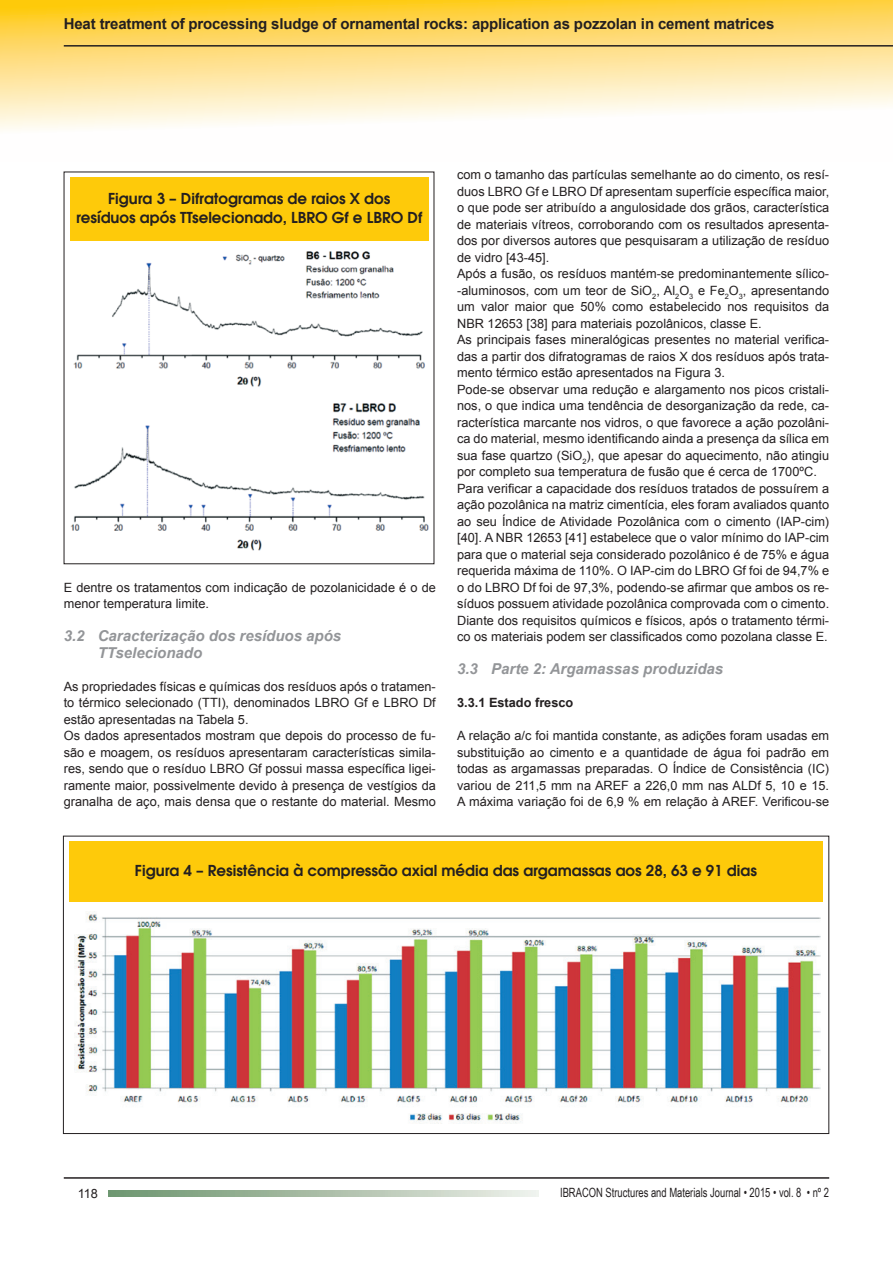
<style>
.page{position:relative;width:893px;height:1263px;background:#fff}
.page>*{position:absolute;margin:0;border:0;box-sizing:border-box;transform-origin:0 0}
.t1{font:600 15px/19px "Avant Garde";color:#231f20;text-align:center}
.t2{font:700 15px "Arial";letter-spacing:-.01em;color:#231f20}
.t3{font:italic 700 15px/16.5px "Arial";color:#939598}
.t4{font:12.75px/16.5px "Arial";color:#231f20}
.t5{font:12.75px "Arial Narrow";color:#231f20;scale:.9 1}
.t6{font:700 12.75px "Arial";color:#231f20}
</style>
<div class="page">
<svg style="left:0;top:0;width:893px;height:130px"></svg>
<hr style="left:64px;top:1177px;width:765px;height:2px;background:#231f20">
<hr style="left:64px;top:45px;width:829px;height:2px;background:#231f20">
<svg style="left:108px;top:1190px;width:431px;height:6px"></svg>
<div style="left:70px;top:177px;width:358px;height:63px;background:#feca0a"></div>
<img style="left:70px;top:251px;width:359px;height:300px">
<div style="left:70px;top:841px;width:753px;height:60px;background:#feca0a"></div>
<img style="left:74px;top:911px;width:747px;height:213px">
<p class="t2" style="left:64px;top:13px;width:712px">Heat treatment of processing sludge of ornamental rocks: application as pozzolan in cement matrices</p>
<p class="t1" style="left:76px;top:188px;width:348px">Figura 3 – Difratogramas de raios X dos<br>resíduos após TTselecionado, LBRO Gf e LBRO Df</p>
<p class="t4" style="left:64px;top:579px;width:374px">E dentre os tratamentos com indicação de pozolanicidade é o de menor temperatura limite.</p>
<p class="t3" style="left:98px;top:628px;width:245px;text-indent:-34px">3.2 Caracterização dos resíduos após<br>TTselecionado</p>
<p class="t4" style="left:64px;top:678px;width:374px">As propriedades físicas e químicas dos resíduos após o tratamen&shy;to térmico selecionado (TTI), denominados LBRO Gf e LBRO Df estão apresentadas na Tabela 5.<br>Os dados apresentados mostram que depois do processo de fu&shy;são e moagem, os resíduos apresentaram características simila&shy;res, sendo que o resíduo LBRO Gf possui massa específica ligei&shy;ramente maior, possivelmente devido à presença de vestígios da granalha de aço, mais densa que o restante do material. Mesmo</p>
<p class="t4" style="left:457px;top:167px;width:374px">com o tamanho das partículas semelhante ao do cimento, os resí&shy;duos LBRO Gf e LBRO Df apresentam superfície específica maior, o que pode ser atribuído a angulosidade dos grãos, característica de materiais vítreos, corroborando com os resultados apresenta&shy;dos por diversos autores que pesquisaram a utilização de resíduo de vidro [43-45].<br>Após a fusão, os resíduos mantém-se predominantemente sílico--aluminosos, com um teor de SiO<sub>2</sub>, Al<sub>2</sub>O<sub>3</sub> e Fe<sub>2</sub>O<sub>3</sub>, apresentando um valor maior que 50% como estabelecido nos requisitos da NBR 12653 [38] para materiais pozolânicos, classe E.<br>As principais fases mineralógicas presentes no material verifica&shy;das a partir dos difratogramas de raios X dos resíduos após trata&shy;mento térmico estão apresentados na Figura 3.<br>Pode-se observar uma redução e alargamento nos picos cristali&shy;nos, o que indica uma tendência de desorganização da rede, ca&shy;racterística marcante nos vidros, o que favorece a ação pozolâni&shy;ca do material, mesmo identificando ainda a presença da sílica em sua fase quartzo (SiO<sub>2</sub>), que apesar do aquecimento, não atingiu por completo sua temperatura de fusão que é cerca de 1700ºC.<br>Para verificar a capacidade dos resíduos tratados de possuírem a ação pozolânica na matriz cimentícia, eles foram avaliados quanto ao seu Índice de Atividade Pozolânica com o cimento (IAP-cim) [40]. A NBR 12653 [41] estabelece que o valor mínimo do IAP-cim para que o material seja considerado pozolânico é de 75% e água requerida máxima de 110%. O IAP-cim do LBRO Gf foi de 94,7% e o do LBRO Df foi de 97,3%, podendo-se afirmar que ambos os re&shy;síduos possuem atividade pozolânica comprovada com o cimento.<br>Diante dos requisitos químicos e físicos, após o tratamento térmi&shy;co os materiais podem ser classificados como pozolana classe E.</p>
<p class="t3" style="left:457px;top:661px;width:268px">3.3 Parte 2: Argamassas produzidas</p>
<p class="t6" style="left:457px;top:694px;width:118px">3.3.1 Estado fresco</p>
<p class="t4" style="left:457px;top:728px;width:374px;text-align:justify">A relação a/c foi mantida constante, as adições foram usadas em substituição ao cimento e a quantidade de água foi padrão em todas as argamassas preparadas. O Índice de Consistência (IC) variou de 211,5 mm na AREF a 226,0 mm nas ALDf 5, 10 e 15.<br>A máxima variação foi de 6,9 % em relação à AREF. Verificou-se</p>
<p class="t1" style="left:135px;top:861px;width:623px">Figura 4 – Resistência à compressão axial média das argamassas aos 28, 63 e 91 dias</p>
<p class="t4" style="left:78px;top:1185px;width:22px">118</p>
<p class="t5" style="left:560px;top:1183px;width:300px">IBRACON Structures and Materials Journal • 2015 • vol. 8 • nº 2</p>
</div>
